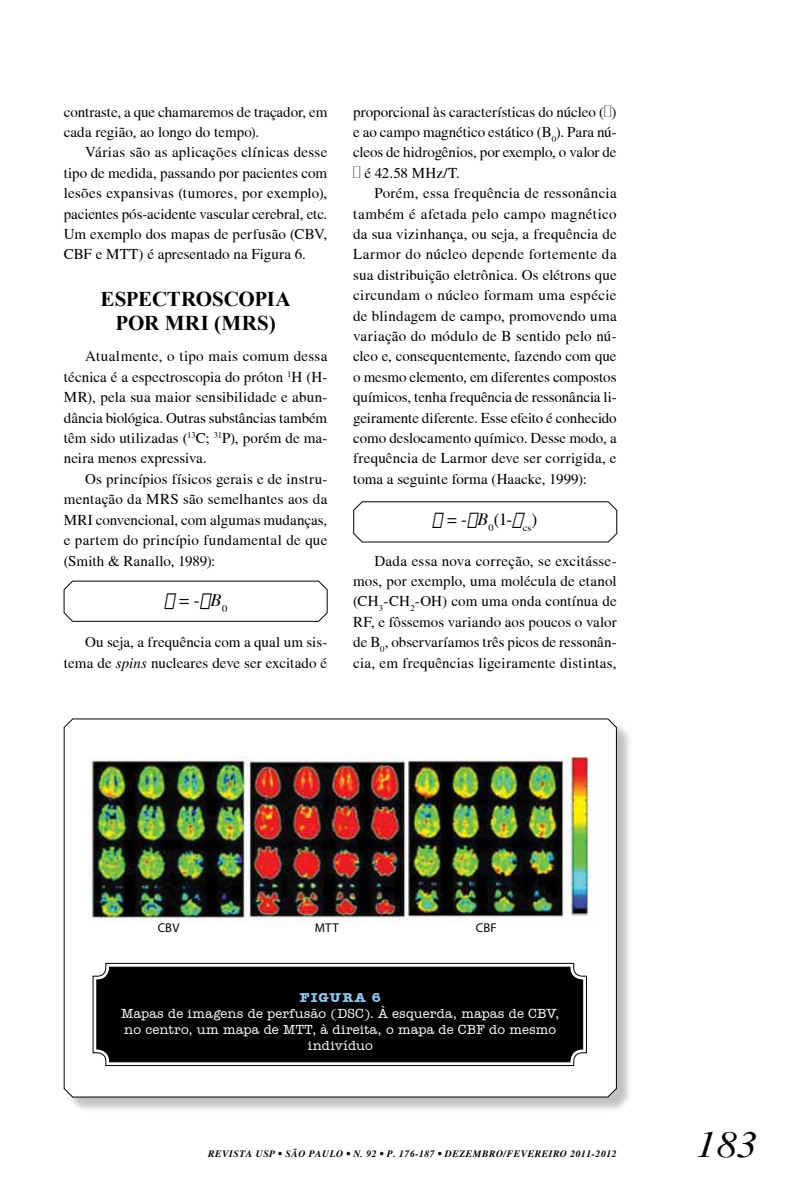
<style>
.page{position:relative;width:808px;height:1191px;background:#fff}
.page>*{position:absolute;margin:0;border:0;box-sizing:border-box;transform-origin:0 0}
.t1{font:italic 37.5px "Times";color:#000;scale:1.1 1}
.t2{font:700 21px/24px "Times New Roman";letter-spacing:-.005em;color:#000;text-align:center}
.t3{font:18px "Times";color:#000}
.t4{font:17.4px "Times";color:#000}
.t5{font:15px/20.4px "Times";letter-spacing:.005em;color:#000;text-align:justify}
.t6{font:500 13.5px/15.8px "Amer Typewriter IT Cby BT";letter-spacing:.015em;color:#fff;text-align:center}
.t7{font:700 13.5px "Amer Typewriter IT Cby BT";letter-spacing:.09em;color:#92c5eb}
.t8{font:12.75px "Myriad Pro";letter-spacing:.025em;color:#000}
.t9{font:italic 700 9.75px "Times";letter-spacing:.05em;color:#000}
.s1{font-style:italic}
</style>
<div class="page">
<div style="left:65px;top:720px;width:568px;height:393px;background:#000;opacity:.25"></div>
<svg style="left:63px;top:718px;width:554px;height:379px"></svg>
<svg style="left:92px;top:962px;width:495px;height:104px"></svg>
<div style="left:96px;top:966px;width:487px;height:96px;background:#000"></div>
<img style="left:90px;top:757px;width:512px;height:165px">
<svg style="left:63px;top:580px;width:265px;height:42px"></svg>
<svg style="left:353px;top:501px;width:264px;height:41px"></svg>
<p class="t5" style="left:64px;top:101px;width:265px">contraste, a que chamaremos de traçador, em cada região, ao longo do tempo).</p>
<p class="t5" style="left:64px;top:142px;width:265px;text-indent:21px">Várias são as aplicações clínicas desse tipo de medida, passando por pacientes com lesões expansivas (tumores, por exemplo), pacientes pós-acidente vascular cerebral, etc.<br>Um exemplo dos mapas de perfusão (CBV, CBF e MTT) é apresentado na Figura 6.</p>
<h2 class="t2" style="left:101px;top:287px;width:191px">ESPECTROSCOPIA<br>POR MRI (MRS)</h2>
<p class="t5" style="left:64px;top:346px;width:265px;text-indent:21px">Atualmente, o tipo mais comum dessa técnica é a espectroscopia do próton <sup>1</sup>H (H-MR), pela sua maior sensibilidade e abun&shy;dância biológica. Outras substâncias também têm sido utilizadas (<sup>13</sup>C; <sup>31</sup>P), porém de ma&shy;neira menos expressiva.</p>
<p class="t5" style="left:64px;top:468px;width:265px;text-indent:21px">Os princípios físicos gerais e de instru&shy;mentação da MRS são semelhantes aos da MRI convencional, com algumas mudanças, e partem do princípio fundamental de que (Smith &amp; Ranallo, 1989):</p>
<p class="t3" style="left:179px;top:590px;width:49px">= - <span class="s1">B</span><sub>0</sub></p>
<p class="t5" style="left:64px;top:632px;width:265px;text-align:right">Ou seja, a frequência com a qual um sis&shy;tema de <span class="s1">spins</span> nucleares deve ser excitado é</p>
<p class="t5" style="left:353px;top:101px;width:265px">proporcional às características do núcleo (γ) e ao campo magnético estático (B<sub>0</sub>). Para nú&shy;cleos de hidrogênios, por exemplo, o valor de γ é 42.58 MHz/T.</p>
<p class="t5" style="left:353px;top:183px;width:265px;text-indent:21px">Porém, essa frequência de ressonância também é afetada pelo campo magnético da sua vizinhança, ou seja, a frequência de Larmor do núcleo depende fortemente da sua distribuição eletrônica. Os elétrons que circundam o núcleo formam uma espécie de blindagem de campo, promovendo uma variação do módulo de B sentido pelo nú&shy;cleo e, consequentemente, fazendo com que o mesmo elemento, em diferentes compostos químicos, tenha frequência de ressonância li&shy;geiramente diferente. Esse efeito é conhecido como deslocamento químico. Desse modo, a frequência de Larmor deve ser corrigida, e toma a seguinte forma (Haacke, 1999):</p>
<p class="t4" style="left:447px;top:509px;width:92px">= - <span class="s1">B</span><sub>0</sub>(1-▲<sub>cs</sub>)</p>
<p class="t5" style="left:353px;top:550px;width:265px;text-indent:21px">Dada essa nova correção, se excitásse&shy;mos, por exemplo, uma molécula de etanol (CH<sub>3</sub>-CH<sub>2</sub>-OH) com uma onda contínua de RF, e fôssemos variando aos poucos o valor de B<sub>0</sub>, observaríamos três picos de ressonân&shy;cia, em frequências ligeiramente distintas,</p>
<p class="t8" style="left:158px;top:920px;width:23px">cbv</p>
<p class="t8" style="left:315px;top:920px;width:26px">MTT</p>
<p class="t8" style="left:476px;top:920px;width:23px">CBF</p>
<p class="t7" style="left:300px;top:989px;width:82px">FIGURA 6</p>
<p class="t6" style="left:121px;top:1005px;width:440px">Mapas de imagens de perfusão (DSC). À esquerda, mapas de CBV, no centro, um mapa de MTT, à direita, o mapa de CBF do mesmo indivíduo</p>
<p class="t9" style="left:208px;top:1148px;width:313px">REVISTA USP • SÃO PAULO • N. 92 • P. 176-187 • DEZEMBRO/FEVEREIR</p>
<p class="t9" style="left:560px;top:1148px;width:58px">O 2011-2012</p>
<h1 class="t1" style="left:696px;top:1124px;width:58px">183</h1>
</div>
